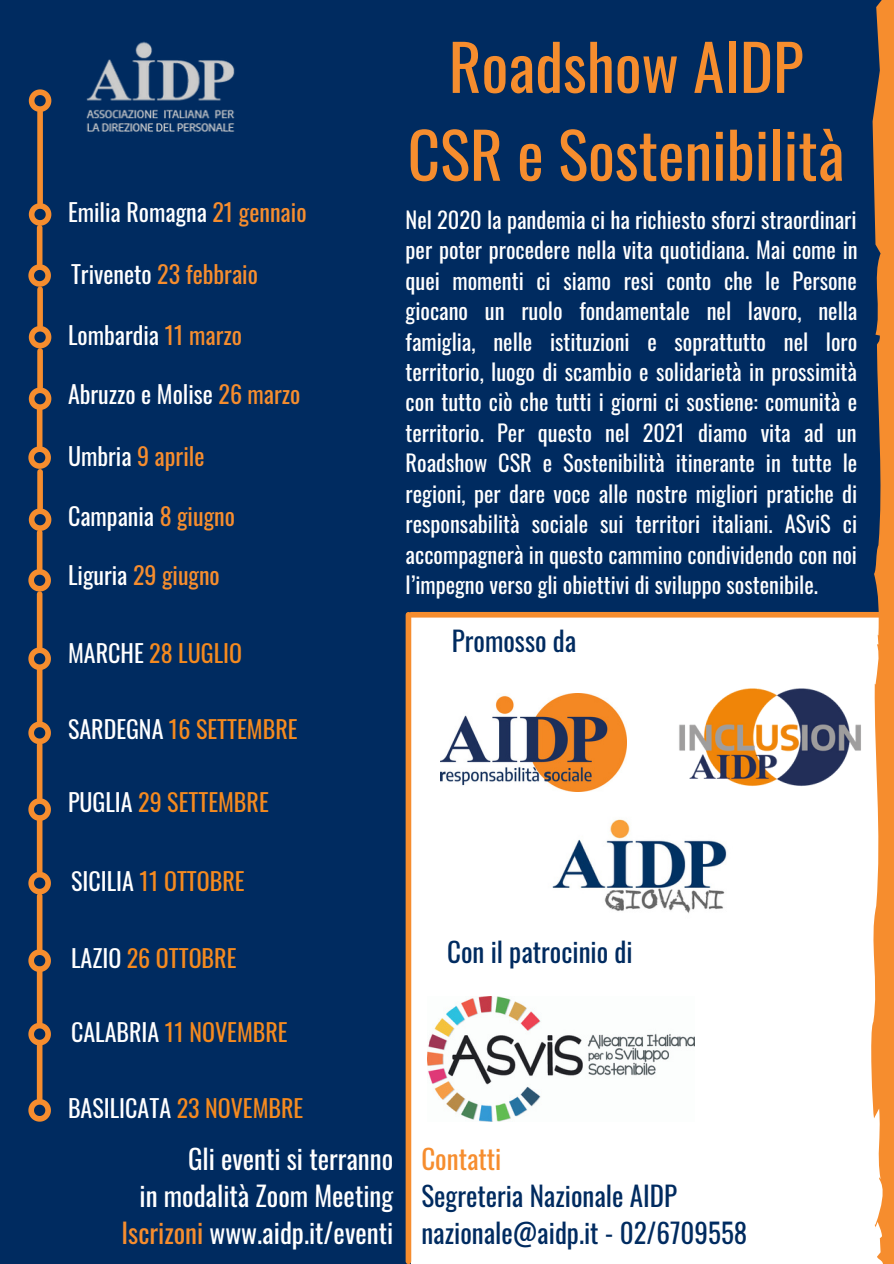
<style>
.page{position:relative;width:894px;height:1264px;background:#fff}
.page>*{position:absolute;margin:0;border:0;box-sizing:border-box;transform-origin:0 0}
.t1{font:63px "Oswald";color:#f68d2e}
.t2{font:27px "Oswald";color:#002b60}
.t3{font:27px "Oswald";color:#fff}
.t4{font:27px "Oswald";color:#f68d2e}
.t5{font:24px "Oswald";color:#f58a1f}
.t6{font:24px "Oswald";color:#fff}
.t7{font:24px "Oswald";color:#f68d2e}
.t8{font:22.35px/30.5px "Oswald";color:#fff;text-align:justify}
.s1{color:#f68d2e}
.s2{color:#fff}
.s3{color:#f58a1f}
</style>
<div class="page">
<div style="left:0;top:0;width:893px;height:1263px;background:#002b60"></div>
<img style="left:86px;top:41px;width:149px;height:91px">
<div style="left:37px;top:112px;width:6px;height:91px;background:#f68d2e"></div>
<svg style="left:28px;top:89px;width:24px;height:27px"></svg>
<svg style="left:28px;top:199px;width:24px;height:31px"></svg>
<div style="left:411px;top:614px;width:482px;height:649px;background:#fff"></div>
<img style="left:552px;top:819px;width:175px;height:95px">
<img style="left:679px;top:688px;width:182px;height:98px">
<img style="left:440px;top:693px;width:186px;height:98px">
<img style="left:427px;top:996px;width:267px;height:125px">
<div style="left:405px;top:614px;width:6px;height:647px;background:#f68d2e"></div>
<div style="left:411px;top:612px;width:482px;height:5px;background:#f68d2e"></div>
<svg style="left:868px;top:0;width:25px;height:1263px"></svg>
<div style="left:37px;top:228px;width:5px;height:36px;background:#f68d2e"></div>
<svg style="left:28px;top:260px;width:23px;height:29px"></svg>
<div style="left:37px;top:289px;width:6px;height:37px;background:#f68d2e"></div>
<svg style="left:28px;top:322px;width:24px;height:29px"></svg>
<div style="left:37px;top:351px;width:6px;height:36px;background:#f68d2e"></div>
<svg style="left:28px;top:383px;width:24px;height:31px"></svg>
<div style="left:37px;top:410px;width:5px;height:36px;background:#f68d2e"></div>
<svg style="left:28px;top:442px;width:23px;height:30px"></svg>
<div style="left:37px;top:472px;width:6px;height:36px;background:#f68d2e"></div>
<svg style="left:28px;top:504px;width:24px;height:31px"></svg>
<div style="left:37px;top:532px;width:5px;height:37px;background:#f68d2e"></div>
<svg style="left:28px;top:565px;width:23px;height:30px"></svg>
<div style="left:37px;top:594px;width:5px;height:53px;background:#f68d2e"></div>
<svg style="left:28px;top:643px;width:23px;height:31px"></svg>
<div style="left:37px;top:668px;width:5px;height:53px;background:#f68d2e"></div>
<svg style="left:28px;top:717px;width:23px;height:31px"></svg>
<div style="left:37px;top:744px;width:5px;height:54px;background:#f68d2e"></div>
<svg style="left:28px;top:794px;width:23px;height:30px"></svg>
<div style="left:37px;top:818px;width:5px;height:53px;background:#f68d2e"></div>
<svg style="left:28px;top:867px;width:23px;height:31px"></svg>
<div style="left:37px;top:896px;width:5px;height:53px;background:#f68d2e"></div>
<svg style="left:28px;top:945px;width:23px;height:30px"></svg>
<div style="left:37px;top:969px;width:5px;height:53px;background:#f68d2e"></div>
<svg style="left:28px;top:1018px;width:23px;height:31px"></svg>
<div style="left:37px;top:1045px;width:5px;height:53px;background:#f68d2e"></div>
<svg style="left:28px;top:1095px;width:23px;height:27px"></svg>
<p class="t6" style="left:68px;top:194px;width:240px">Emilia Romagna <span class="s1">21 gennaio</span></p>
<p class="t7" style="left:71px;top:255px;width:188px"><span class="s2">Triveneto</span> 23 febbraio</p>
<p class="t6" style="left:68px;top:316px;width:175px">Lombardia <span class="s1">11 marzo</span></p>
<p class="t6" style="left:68px;top:375px;width:234px">Abruzzo e Molise <span class="s1">26 marzo</span></p>
<p class="t7" style="left:68px;top:437px;width:138px"><span class="s2">Umbria</span> 9 aprile</p>
<p class="t6" style="left:68px;top:497px;width:168px">Campania <span class="s1">8 giugno</span></p>
<p class="t7" style="left:68px;top:556px;width:153px"><span class="s2">Liguria</span> 29 giugno</p>
<p class="t5" style="left:68px;top:634px;width:176px"><span class="s2">MARCHE</span> 28 LUGLIO</p>
<p class="t5" style="left:68px;top:710px;width:231px"><span class="s2">SARDEGNA</span> 16 SETTEMBRE</p>
<p class="t5" style="left:68px;top:783px;width:202px"><span class="s2">PUGLIA</span> 29 SETTEMBRE</p>
<p class="t1" style="left:448px;top:18px;width:356px">Roadshow AIDP</p>
<p class="t1" style="left:407px;top:106px;width:438px">CSR e Sostenibilità</p>
<p class="t8" style="left:405px;top:203px;width:453px">Nel 2020 la pandemia ci ha richiesto sforzi straordinari per poter procedere nella vita quotidiana. Mai come in quei momenti ci siamo resi conto che le Persone giocano un ruolo fondamentale nel lavoro, nella famiglia, nelle istituzioni e soprattutto nel loro territorio, luogo di scambio e solidarietà in prossimità con tutto ciò che tutti i giorni ci sostiene: comunità e territorio. Per questo nel 2021 diamo vita ad un Roadshow CSR e Sostenibilità itinerante in tutte le regioni, per dare voce alle nostre migliori pratiche di responsabilità sociale sui territori italiani. ASviS ci accompagnerà in questo cammino condividendo con noi l’impegno verso gli obiettivi di sviluppo sostenibile.</p>
<p class="t2" style="left:452px;top:620px;width:126px">Promosso da</p>
<p class="t5" style="left:71px;top:862px;width:175px"><span class="s2">SICILIA</span> 11 OTTOBRE</p>
<p class="t5" style="left:71px;top:939px;width:167px"><span class="s2">LAZIO</span> 26 OTTOBRE</p>
<p class="t5" style="left:71px;top:1013px;width:218px"><span class="s2">CALABRIA</span> 11 NOVEMBRE</p>
<p class="t6" style="left:68px;top:1089px;width:237px">BASILICATA <span class="s3">23 NOVEMBRE</span></p>
<p class="t3" style="left:188px;top:1137px;width:206px">Gli eventi si terranno</p>
<p class="t3" style="left:139px;top:1174px;width:255px">in modalità Zoom Meeting</p>
<p class="t3" style="left:121px;top:1211px;width:273px"><span class="s1">Iscrizoni</span> www.aidp.it/eventi</p>
<p class="t2" style="left:447px;top:930px;width:187px">Con il patrocinio di</p>
<p class="t4" style="left:421px;top:1137px;width:81px">Contatti</p>
<p class="t2" style="left:421px;top:1174px;width:257px">Segreteria Nazionale AIDP</p>
<p class="t2" style="left:421px;top:1211px;width:327px">nazionale@aidp.it - 02/6709558</p>
</div>
